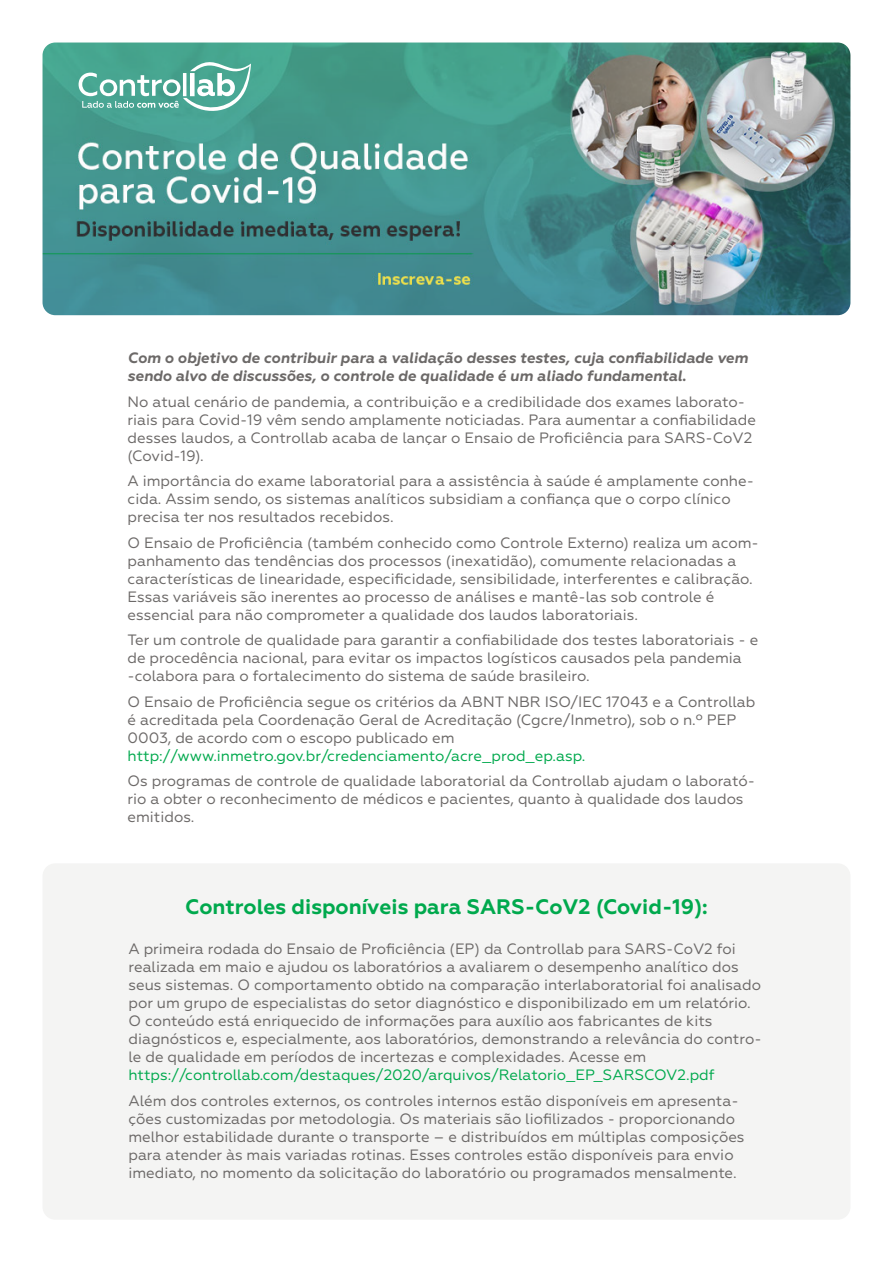
<style>
.page{position:relative;width:893px;height:1263px;background:#fff}
.page>*{position:absolute;margin:0;border:0;box-sizing:border-box;transform-origin:0 0}
.t1{font:700 21px "Geometria";color:#00a94d}
.t2{font:15px/18px "Geometria";color:#6c6968}
.t3{font:italic 700 15px/18px "Geometria";color:#6c6968}
.t4{font:15px "Geometria";color:#00a94d}
</style>
<div class="page">
<img style="left:43px;top:43px;width:807px;height:272px">
<div style="left:43px;top:863px;width:807px;height:357px;background:#f4f4f3;border-radius:13px"></div>
<svg style="left:79px;top:47px;width:172px;height:68px;background:#67b4a3"></svg>
<p class="t3" style="left:128px;top:349px;width:622px">Com o objetivo de contribuir para a validação desses testes, cuja confiabilidade vem sendo alvo de discussões, o controle de qualidade é um aliado fundamental.</p>
<p class="t2" style="left:128px;top:392px;width:630px">No atual cenário de pandemia, a contribuição e a credibilidade dos exames laborato&shy;riais para Covid-19 vêm sendo amplamente noticiadas. Para aumentar a confiabilidade desses laudos, a Controllab acaba de lançar o Ensaio de Proficiência para SARS-CoV2 (Covid-19).</p>
<p class="t2" style="left:128px;top:472px;width:628px">A importância do exame laboratorial para a assistência à saúde é amplamente conhe&shy;cida. Assim sendo, os sistemas analíticos subsidiam a confiança que o corpo clínico precisa ter nos resultados recebidos.</p>
<p class="t2" style="left:128px;top:533px;width:633px">O Ensaio de Proficiência (também conhecido como Controle Externo) realiza um acom&shy;panhamento das tendências dos processos (inexatidão), comumente relacionadas a características de linearidade, especificidade, sensibilidade, interferentes e calibração.<br>Essas variáveis são inerentes ao processo de análises e mantê-las sob controle é essencial para não comprometer a qualidade dos laudos laboratoriais.</p>
<p class="t2" style="left:128px;top:631px;width:632px">Ter um controle de qualidade para garantir a confiabilidade dos testes laboratoriais - e de procedência nacional, para evitar os impactos logísticos causados pela pandemia -colabora para o fortalecimento do sistema de saúde brasileiro.</p>
<p class="t2" style="left:128px;top:692px;width:629px">O Ensaio de Proficiência segue os critérios da ABNT NBR ISO/IEC 17043 e a Controllab é acreditada pela Coordenação Geral de Acreditação (Cgcre/Inmetro), sob o n.º PEP<br>0003, de acordo com o escopo publicado em</p>
<p class="t4" style="left:128px;top:747px;width:459px">http://www.inmetro.gov.br/credenciamento/acre_prod_ep.asp.</p>
<p class="t2" style="left:128px;top:772px;width:629px">Os programas de controle de qualidade laboratorial da Controllab ajudam o laborató&shy;rio a obter o reconhecimento de médicos e pacientes, quanto à qualidade dos laudos emitidos.</p>
<h1 class="t1" style="left:185px;top:894px;width:524px">Controles disponíveis para SARS-CoV2 (Covid-19):</h1>
<p class="t2" style="left:128px;top:940px;width:635px">A primeira rodada do Ensaio de Proficiência (EP) da Controllab para SARS-CoV2 foi realizada em maio e ajudou os laboratórios a avaliarem o desempenho analítico dos seus sistemas. O comportamento obtido na comparação interlaboratorial foi analisado por um grupo de especialistas do setor diagnóstico e disponibilizado em um relatório.<br>O conteúdo está enriquecido de informações para auxílio aos fabricantes de kits diagnósticos e, especialmente, aos laboratórios, demonstrando a relevância do contro&shy;le de qualidade em períodos de incertezas e complexidades. Acesse em</p>
<p class="t4" style="left:128px;top:1066px;width:588px">https://controllab.com/destaques/2020/arquivos/Relatorio_EP_SARSCOV2.pdf</p>
<p class="t2" style="left:128px;top:1091px;width:618px">Além dos controles externos, os controles internos estão disponíveis em apresenta&shy;ções customizadas por metodologia. Os materiais são liofilizados - proporcionando melhor estabilidade durante o transporte – e distribuídos em múltiplas composições para atender às mais variadas rotinas. Esses controles estão disponíveis para envio imediato, no momento da solicitação do laboratório ou programados mensalmente.</p>
</div>
